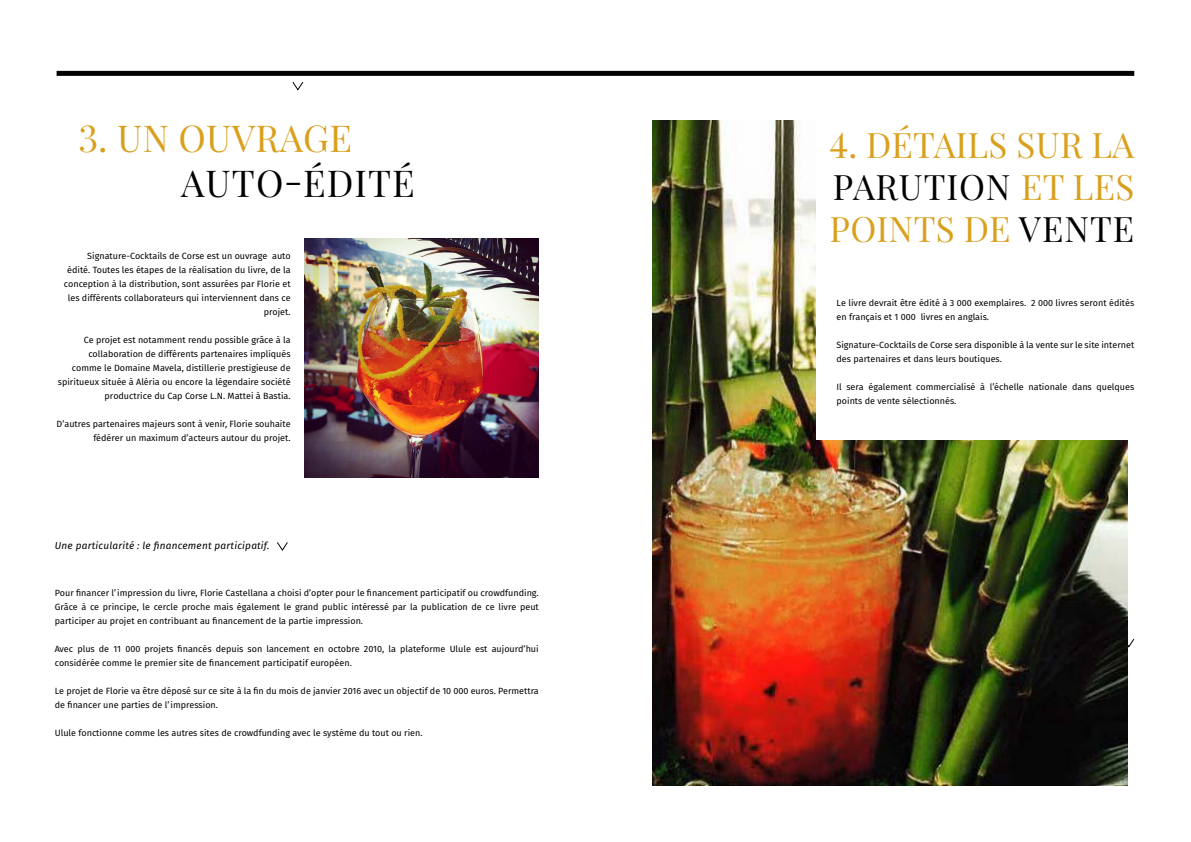
<style>
.page{position:relative;width:1191px;height:842px;background:#fff}
.page>*{position:absolute;margin:0;border:0;box-sizing:border-box;transform-origin:0 0}
.t1{font:37px "Playfair Display";letter-spacing:.01em;color:#d9a01d}
.t2{font:37px "Playfair Display";letter-spacing:.03em;color:#000}
.t3{font:35px/42px "Playfair Display";letter-spacing:.01em;color:#d9a01d;text-align:justify}
.t4{font:italic 10px "Fira Sans";letter-spacing:.02em;color:#000}
.t5{font:9px/14px "Fira Sans";color:#000}
.s1{color:#000}
</style>
<div class="page">
<div style="left:57px;top:71px;width:1077px;height:5px;background:#000"></div>
<svg style="left:292px;top:82px;width:12px;height:9px"></svg>
<img style="left:305px;top:238px;width:234px;height:240px">
<svg style="left:277px;top:542px;width:11px;height:9px"></svg>
<svg style="left:1127px;top:638px;width:8px;height:10px"></svg>
<img style="left:652px;top:120px;width:163px;height:665px">
<img style="left:791px;top:440px;width:336px;height:345px">
<h1 class="t1" style="left:78px;top:115px;width:275px">3. UN OUVRAGE</h1>
<h1 class="t2" style="left:181px;top:160px;width:235px">AUTO-ÉDITÉ</h1>
<p class="t5" style="left:64px;top:249px;width:228px;text-align:right">Signature-Cocktails de Corse est un ouvrage auto édité. Toutes les étapes de la réalisation du livre, de la conception à la distribution, sont assurées par Florie et les différents collaborateurs qui interviennent dans ce projet.</p>
<p class="t5" style="left:58px;top:333px;width:234px;text-align:right">Ce projet est notamment rendu possible grâce à la collaboration de différents partenaires impliqués comme le Domaine Mavela, distillerie prestigieuse de spiritueux située à Aléria ou encore la légendaire société productrice du Cap Corse L.N. Mattei à Bastia.</p>
<p class="t5" style="left:57px;top:417px;width:235px;text-align:right">D’autres partenaires majeurs sont à venir, Florie souhaite fédérer un maximum d’acteurs autour du projet.</p>
<p class="t4" style="left:55px;top:538px;width:216px">Une particularité : le financement participatif.</p>
<p class="t5" style="left:55px;top:585px;width:485px;text-align:justify">Pour financer l’impression du livre, Florie Castellana a choisi d’opter pour le financement participatif ou crowdfunding.<br>Grâce à ce principe, le cercle proche mais également le grand public intéressé par la publication de ce livre peut participer au projet en contribuant au financement de la partie impression.</p>
<p class="t5" style="left:55px;top:641px;width:485px">Avec plus de 11 000 projets financés depuis son lancement en octobre 2010, la plateforme Ulule est aujourd’hui considérée comme le premier site de financement participatif européen.</p>
<p class="t5" style="left:55px;top:683px;width:485px">Le projet de Florie va être déposé sur ce site à la fin du mois de janvier 2016 avec un objectif de 10 000 euros. Permettra de financer une parties de l’impression.</p>
<p class="t5" style="left:55px;top:725px;width:369px">Ulule fonctionne comme les autres sites de crowdfunding avec le système du tout ou rien.</p>
<h2 class="t3" style="left:829px;top:124px;width:306px">4. DÉTAILS SUR LA <span class="s1">PARUTION</span> ET LES POINTS DE <span class="s1">VENTE</span></h2>
<p class="t5" style="left:836px;top:296px;width:299px">Le livre devrait être édité à 3 000 exemplaires. 2 000 livres seront édités en français et 1 000 livres en anglais.</p>
<p class="t5" style="left:836px;top:338px;width:299px">Signature-Cocktails de Corse sera disponible à la vente sur le site internet des partenaires et dans leurs boutiques.</p>
<p class="t5" style="left:836px;top:380px;width:299px">Il sera également commercialisé à l’échelle nationale dans quelques points de vente sélectionnés.</p>
</div>
